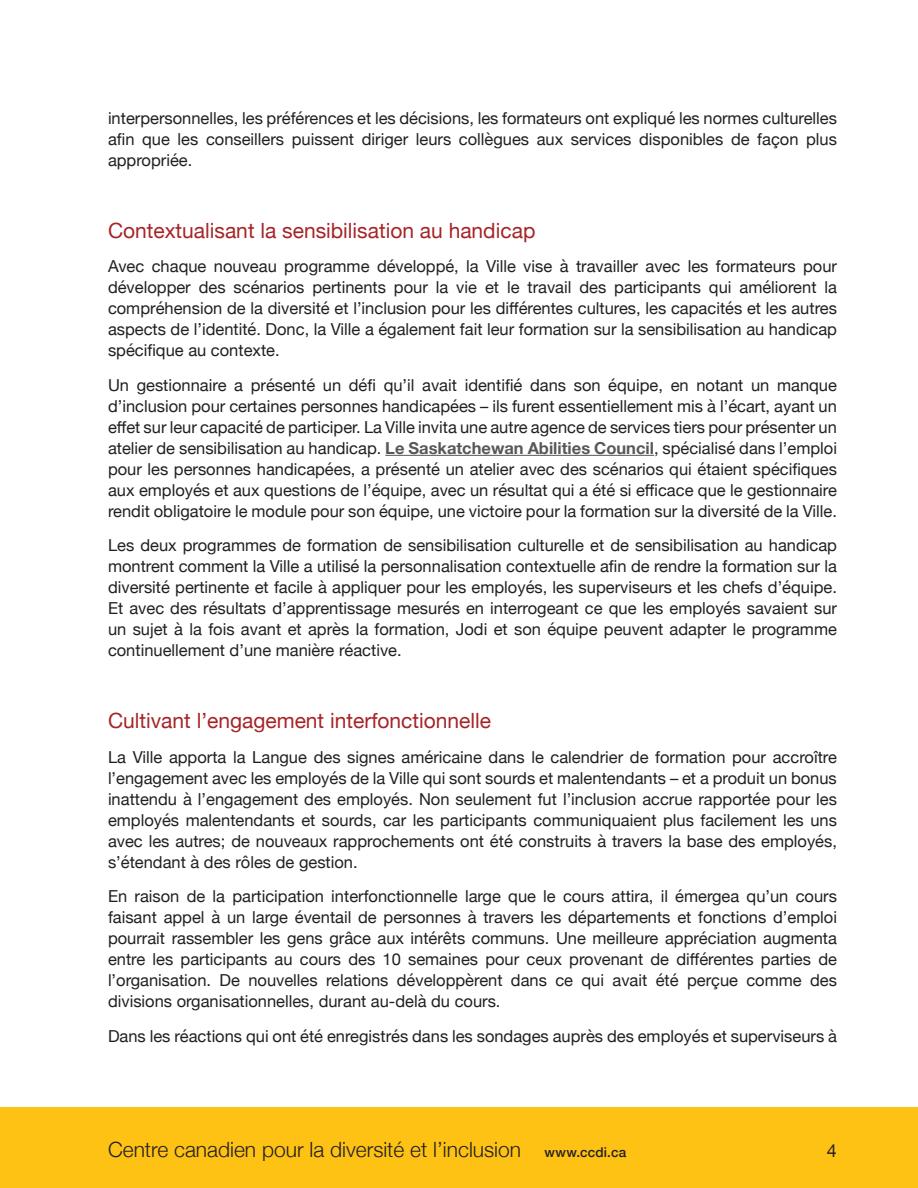
<style>
.page{position:relative;width:918px;height:1188px;background:#fff}
.page>*{position:absolute;margin:0;border:0;box-sizing:border-box;transform-origin:0 0}
.Text{font:21px "Helvetica Neue";color:#a72426}
.t1{font:300 21px "Helvetica Neue";color:#231f20}
.t2{font:18px "Helvetica Neue";color:#231f20}
.Text-2{font:16.5px/21px "Helvetica Neue";color:#231f20;text-align:justify}
.s1{font-weight:700;color:#57585a}
.s2{font-weight:500;font-size:13.5px}
</style>
<div class="page">
<div style="left:0;top:1107px;width:918px;height:81px;background:#fec214"></div>
<hr style="left:385px;top:455px;width:269px;height:1px;background:#57585a">
<p class="Text-2" style="left:108px;top:108px;width:731px">interpersonnelles, les préférences et les décisions, les formateurs ont expliqué les normes culturelles afin que les conseillers puissent diriger leurs collègues aux services disponibles de façon plus appropriée.</p>
<p class="Text" style="left:108px;top:215px;width:429px">Contextualisant la sensibilisation au handicap</p>
<p class="Text-2" style="left:108px;top:257px;width:731px">Avec chaque nouveau programme développé, la Ville vise à travailler avec les formateurs pour développer des scénarios pertinents pour la vie et le travail des participants qui améliorent la compréhension de la diversité et l’inclusion pour les différentes cultures, les capacités et les autres aspects de l’identité. Donc, la Ville a également fait leur formation sur la sensibilisation au handicap spécifique au contexte.</p>
<p class="Text-2" style="left:108px;top:375px;width:731px">Un gestionnaire a présenté un défi qu’il avait identifié dans son équipe, en notant un manque d’inclusion pour certaines personnes handicapées – ils furent essentiellement mis à l’écart, ayant un effet sur leur capacité de participer. La Ville invita une autre agence de services tiers pour présenter un atelier de sensibilisation au handicap. <span class="s1">Le Saskatchewan Abilities Council</span>, spécialisé dans l’emploi pour les personnes handicapées, a présenté un atelier avec des scénarios qui étaient spécifiques aux employés et aux questions de l’équipe, avec un résultat qui a été si efficace que le gestionnaire rendit obligatoire le module pour son équipe, une victoire pour la formation sur la diversité de la Ville.</p>
<p class="Text-2" style="left:108px;top:536px;width:731px">Les deux programmes de formation de sensibilisation culturelle et de sensibilisation au handicap montrent comment la Ville a utilisé la personnalisation contextuelle afin de rendre la formation sur la diversité pertinente et facile à appliquer pour les employés, les superviseurs et les chefs d’équipe.<br>Et avec des résultats d’apprentissage mesurés en interrogeant ce que les employés savaient sur un sujet à la fois avant et après la formation, Jodi et son équipe peuvent adapter le programme continuellement d’une manière réactive.</p>
<p class="Text" style="left:108px;top:706px;width:385px">Cultivant l’engagement interfonctionnelle</p>
<p class="Text-2" style="left:108px;top:747px;width:731px">La Ville apporta la Langue des signes américaine dans le calendrier de formation pour accroître l’engagement avec les employés de la Ville qui sont sourds et malentendants – et a produit un bonus inattendu à l’engagement des employés. Non seulement fut l’inclusion accrue rapportée pour les employés malentendants et sourds, car les participants communiquaient plus facilement les uns avec les autres; de nouveaux rapprochements ont été construits à travers la base des employés, s’étendant à des rôles de gestion.</p>
<p class="Text-2" style="left:108px;top:887px;width:731px">En raison de la participation interfonctionnelle large que le cours attira, il émergea qu’un cours faisant appel à un large éventail de personnes à travers les départements et fonctions d’emploi pourrait rassembler les gens grâce aux intérêts communs. Une meilleure appréciation augmenta entre les participants au cours des 10 semaines pour ceux provenant de différentes parties de l’organisation. De nouvelles relations développèrent dans ce qui avait été perçue comme des divisions organisationnelles, durant au-delà du cours.</p>
<p class="Text-2" style="left:108px;top:1026px;width:731px">Dans les réactions qui ont été enregistrés dans les sondages auprès des employés et superviseurs à</p>
<p class="t1" style="left:108px;top:1133px;width:520px">Centre canadien pour la diversité et l’inclusion <span class="s2">www.ccdi.ca</span></p>
<p class="t2" style="left:827px;top:1137px;width:12px">4</p>
</div>
